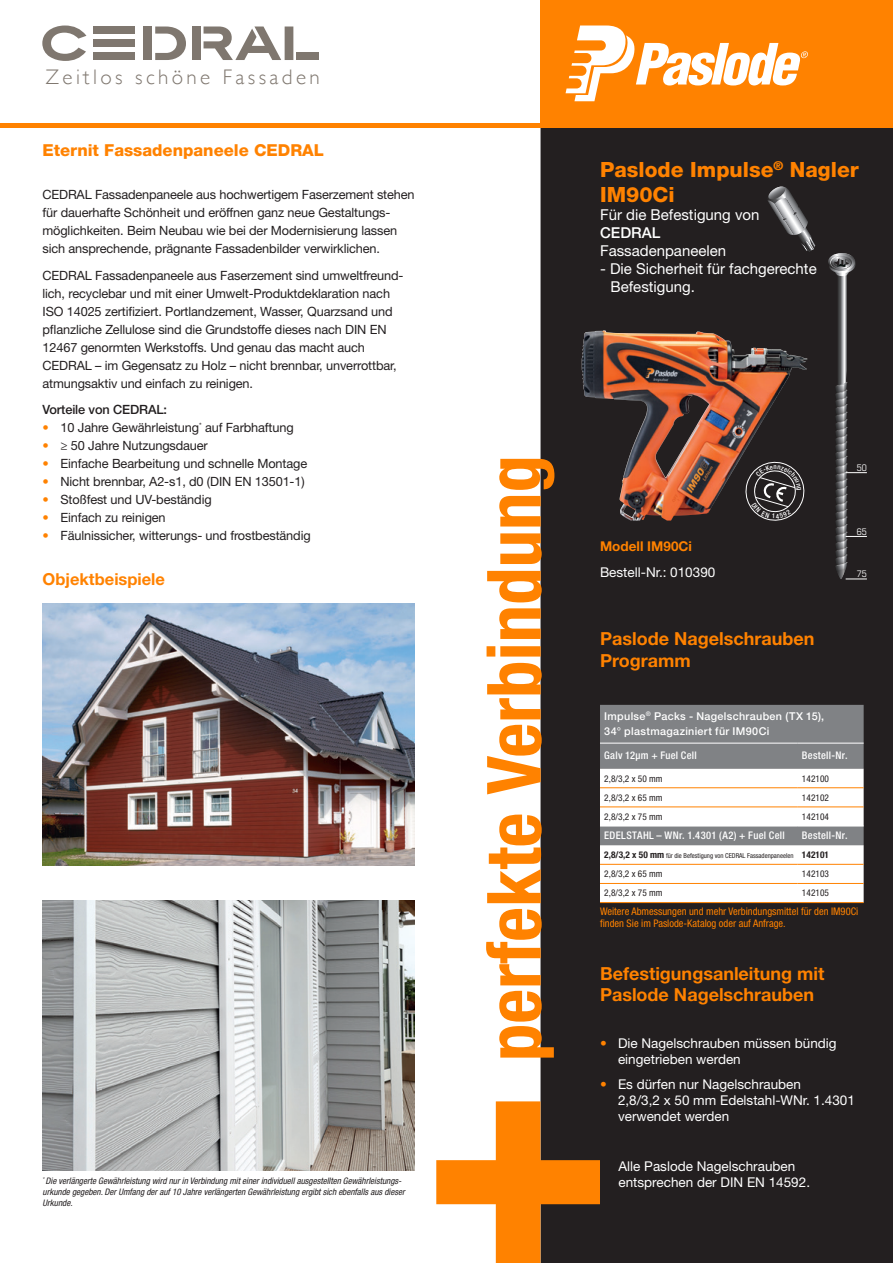
<style>
.page{position:relative;width:893px;height:1263px;background:#fff}
.page>*{position:absolute;margin:0;border:0;box-sizing:border-box;transform-origin:0 0}
.t1{font:700 condensed 75px "Helvetica Neue LT Std";color:#ff8200}
.Überschrift{font:800 21px/25.2px "Helvetica Neue LT Std";color:#ff8200}
.t2{font:300 21px "Gill Sans";letter-spacing:.16em;color:#7f776f}
.t3{font:700 18px/21.6px "Helvetica Neue LT Std";color:#ff8200}
.t4{font:800 16.5px "Helvetica Neue LT Std";color:#ff8200}
.t5{font:700 16.5px "Helvetica Neue LT Std";color:#ff8200}
.Überschrift-2{font:15px/18px "Helvetica Neue LT Std";color:#fff}
.Überschrift-3{font:13.5px/16.2px "Helvetica Neue LT Std";color:#fff}
.Überschrift-4{font:700 13.5px "Helvetica Neue LT Std";color:#ff8200}
.t6{font:12.75px/18px "Helvetica Neue LT Std";letter-spacing:-.01em;color:#231f20}
.t7{font:500 12.75px "Helvetica Neue LT Std";letter-spacing:-.01em;color:#231f20}
.Tabelle_Head{font:500 10.8px/15px "Helvetica Neue LT Std";letter-spacing:.03em;color:#fff}
.t8{font:condensed 10.5px/12.6px "Helvetica Neue LT Std";color:#ff8200}
.Tabelle_Head-2{font:500 condensed 10.5px "Helvetica Neue LT Std";letter-spacing:.03em;color:#fff}
.Tabellentext{font:condensed 9.3px "Helvetica Neue LT Std";letter-spacing:.005em;color:#231f20}
.Tabellentext-2{font:700 condensed 9.3px "Helvetica Neue LT Std";letter-spacing:.005em;color:#231f20}
.t9{font:italic condensed 9px/10.8px "Helvetica Neue LT Std";color:#231f20}
.Befestigung{font:condensed 9px "Eurostile LT Std";color:#fff}
.t10{font:500 condensed 6.9px "Helvetica Neue LT Std";color:#fff}
.Tabellentext-3{font:condensed 6.75px "Helvetica Neue LT Std";color:#231f20}
.s1{color:#ff8200}
.s2{font-weight:500}
.s3{font-weight:700;font-size:9.3px}
</style>
<div class="page">
<div style="left:540px;top:128px;width:353px;height:1135px;background:#231f20"></div>
<div style="left:0;top:123px;width:893px;height:5px;background:#ff8200"></div>
<svg style="left:436px;top:1101px;width:164px;height:162px"></svg>
<div style="left:540px;top:0;width:353px;height:123px;background:#ff8200"></div>
<svg style="left:566px;top:26px;width:242px;height:75px"></svg>
<img style="left:582px;top:331px;width:65px;height:150px">
<svg style="left:600px;top:705px;width:264px;height:197px"></svg>
<hr style="left:798px;top:743px;width:66px;height:1px;background:#fff">
<hr style="left:600px;top:743px;width:198px;height:1px;background:#fff">
<hr style="left:600px;top:826px;width:198px;height:1px;background:#fff">
<hr style="left:600px;top:787px;width:198px;height:1px;background:#ff8200">
<hr style="left:798px;top:787px;width:66px;height:1px;background:#ff8200">
<hr style="left:600px;top:807px;width:198px;height:1px;background:#ff8200">
<hr style="left:798px;top:807px;width:66px;height:1px;background:#ff8200">
<hr style="left:600px;top:864px;width:198px;height:1px;background:#ff8200">
<hr style="left:798px;top:864px;width:66px;height:1px;background:#ff8200">
<hr style="left:600px;top:883px;width:198px;height:1px;background:#ff8200">
<hr style="left:798px;top:883px;width:66px;height:1px;background:#ff8200">
<hr style="left:600px;top:902px;width:198px;height:1px;background:#ff8200">
<hr style="left:798px;top:902px;width:66px;height:1px;background:#ff8200">
<hr style="left:798px;top:826px;width:66px;height:1px;background:#fff">
<svg style="left:767px;top:187px;width:48px;height:65px;background:#565455"></svg>
<svg style="left:828px;top:253px;width:39px;height:327px;background:#3e3b3d"></svg>
<img style="left:43px;top:900px;width:372px;height:270px">
<svg style="left:42px;top:26px;width:44px;height:35px"></svg>
<div style="left:192px;top:27px;width:9px;height:33px;background:#7f776f"></div>
<div style="left:143px;top:27px;width:9px;height:33px;background:#7f776f"></div>
<svg style="left:155px;top:27px;width:31px;height:33px"></svg>
<div style="left:93px;top:27px;width:42px;height:7px;background:#7f776f"></div>
<div style="left:93px;top:53px;width:42px;height:7px;background:#7f776f"></div>
<div style="left:93px;top:40px;width:42px;height:7px;background:#7f776f"></div>
<div style="left:296px;top:53px;width:23px;height:7px;background:#7f776f"></div>
<svg style="left:204px;top:27px;width:89px;height:33px"></svg>
<img style="left:43px;top:603px;width:372px;height:262px">
<svg style="left:742px;top:458px;width:66px;height:65px;background:#3b3839"></svg>
<p class="t2" style="left:46px;top:61px;width:275px">Zeitlos schöne Fassaden</p>
<p class="t4" style="left:43px;top:141px;width:283px">Eternit Fassadenpaneele CEDRAL</p>
<p class="t6" style="left:43px;top:186px;width:374px">CEDRAL Fassadenpaneele aus hochwertigem Faserzement stehen für dauerhafte Schönheit und eröffnen ganz neue Gestaltungs&shy;möglichkeiten. Beim Neubau wie bei der Modernisierung lassen sich ansprechende, prägnante Fassadenbilder verwirklichen.</p>
<p class="t6" style="left:43px;top:266px;width:363px">CEDRAL Fassadenpaneele aus Faserzement sind umweltfreund&shy;lich, recyclebar und mit einer Umwelt-Produktdeklaration nach ISO 14025 zertifiziert. Portlandzement, Wasser, Quarzsand und pflanzliche Zellulose sind die Grundstoffe dieses nach DIN EN 12467 genormten Werkstoffs. Und genau das macht auch CEDRAL – im Gegensatz zu Holz – nicht brennbar, unverrottbar, atmungsaktiv und einfach zu reinigen.</p>
<p class="t7" style="left:43px;top:402px;width:126px">Vorteile von CEDRAL:</p>
<p class="t6" style="left:43px;top:419px;width:253px"><span class="s1">•</span> 10 Jahre Gewährleistung<sup>*</sup> auf Farbhaftung</p>
<p class="t6" style="left:43px;top:437px;width:167px"><span class="s1">•</span> ≥ 50 Jahre Nutzungsdauer</p>
<p class="t6" style="left:43px;top:455px;width:266px"><span class="s1">•</span> Einfache Bearbeitung und schnelle Montage</p>
<p class="t6" style="left:43px;top:473px;width:264px"><span class="s1">•</span> Nicht brennbar, A2-s1, d0 (DIN EN 13501-1)</p>
<p class="t6" style="left:43px;top:491px;width:171px"><span class="s1">•</span> Stoßfest und UV-beständig</p>
<p class="t6" style="left:43px;top:509px;width:125px"><span class="s1">•</span> Einfach zu reinigen</p>
<p class="t6" style="left:43px;top:527px;width:270px"><span class="s1">•</span> Fäulnissicher, witterungs- und frostbeständig</p>
<p class="t5" style="left:43px;top:569px;width:124px">Objektbeispiele</p>
<p class="t9" style="left:43px;top:1176px;width:364px"><sup>*</sup> Die verlängerte Gewährleistung wird nur in Verbindung mit einer individuell ausgestellten Gewährleistungs&shy;urkunde gegeben. Der Umfang der auf 10 Jahre verlängerten Gewährleistung ergibt sich ebenfalls aus dieser<br>Urkunde.</p>
<p class="Überschrift" style="left:600px;top:156px;width:260px">Paslode Impulse<sup>®</sup> Nagler<br>IM90Ci</p>
<p class="Überschrift-2" style="left:600px;top:205px;width:161px">Für die Befestigung von<br><span class="s2">CEDRAL<br></span>Fassadenpaneelen</p>
<p class="Überschrift-2" style="left:611px;top:259px;width:208px;text-indent:-10px">- Die Sicherheit für fachgerechte<br>Befestigung.</p>
<p class="t1" style="left:469px;top:1061px;width:607px;rotate:-90deg">perfekte Verbindung</p>
<p class="Überschrift-4" style="left:600px;top:537px;width:93px">Modell IM90Ci</p>
<p class="Überschrift-3" style="left:600px;top:564px;width:117px">Bestell-Nr.: 010390</p>
<p class="t10" style="left:774px;top:462px;width:5px">n</p>
<p class="t3" style="left:600px;top:628px;width:216px">Paslode Nagelschrauben<br>Programm</p>
<p class="Befestigung" style="left:857px;top:462px;width:12px">50</p>
<p class="Befestigung" style="left:857px;top:526px;width:12px">65</p>
<p class="Befestigung" style="left:857px;top:569px;width:12px">75</p>
<p class="Tabelle_Head" style="left:604px;top:708px;width:221px">Impulse<sup>®</sup> Packs - Nagelschrauben (TX 15),<br>34° plastmagaziniert für IM90Ci</p>
<p class="Tabelle_Head-2" style="left:604px;top:749px;width:94px">Galv 12µm + Fuel Cell</p>
<p class="Tabelle_Head-2" style="left:802px;top:749px;width:47px">Bestell-Nr.</p>
<p class="Tabellentext" style="left:604px;top:773px;width:60px">2,8/3,2 x 50 mm</p>
<p class="Tabellentext" style="left:802px;top:773px;width:29px">142100</p>
<p class="Tabellentext" style="left:604px;top:792px;width:60px">2,8/3,2 x 65 mm</p>
<p class="Tabellentext" style="left:802px;top:792px;width:29px">142102</p>
<p class="Tabellentext" style="left:604px;top:811px;width:60px">2,8/3,2 x 75 mm</p>
<p class="Tabellentext" style="left:802px;top:811px;width:29px">142104</p>
<p class="Tabelle_Head-2" style="left:604px;top:829px;width:182px">EDELSTAHL – WNr. 1.4301 (A2) + Fuel Cell</p>
<p class="Tabelle_Head-2" style="left:802px;top:829px;width:47px">Bestell-Nr.</p>
<p class="Tabellentext-3" style="left:604px;top:852px;width:191px"><span class="s3">2,8/3,2 x 50 mm</span> für die Befestigung von CEDRAL Fassadenpaneelen</p>
<p class="Tabellentext-2" style="left:802px;top:849px;width:29px">142101</p>
<p class="Tabellentext" style="left:604px;top:868px;width:60px">2,8/3,2 x 65 mm</p>
<p class="Tabellentext" style="left:802px;top:868px;width:29px">142103</p>
<p class="Tabellentext" style="left:604px;top:888px;width:60px">2,8/3,2 x 75 mm</p>
<p class="Tabellentext" style="left:802px;top:888px;width:29px">142105</p>
<p class="t8" style="left:600px;top:904px;width:260px">Weitere Abmessungen und mehr Verbindungsmittel für den IM90Ci finden Sie im Paslode-Katalog oder auf Anfrage.</p>
<p class="t3" style="left:600px;top:962px;width:226px">Befestigungsanleitung mit<br>Paslode Nagelschrauben</p>
<p class="Überschrift-3" style="left:618px;top:1034px;width:220px;text-indent:-18px"><span class="s1">•</span> Die Nagelschrauben müssen bündig eingetrieben werden</p>
<p class="Überschrift-3" style="left:618px;top:1075px;width:238px;text-indent:-18px"><span class="s1">•</span> Es dürfen nur Nagelschrauben<br>2,8/3,2 x 50 mm Edelstahl-WNr. 1.4301 verwendet werden</p>
<p class="Überschrift-3" style="left:618px;top:1157px;width:193px">Alle Paslode Nagelschrauben entsprechen der DIN EN 14592.</p>
</div>
